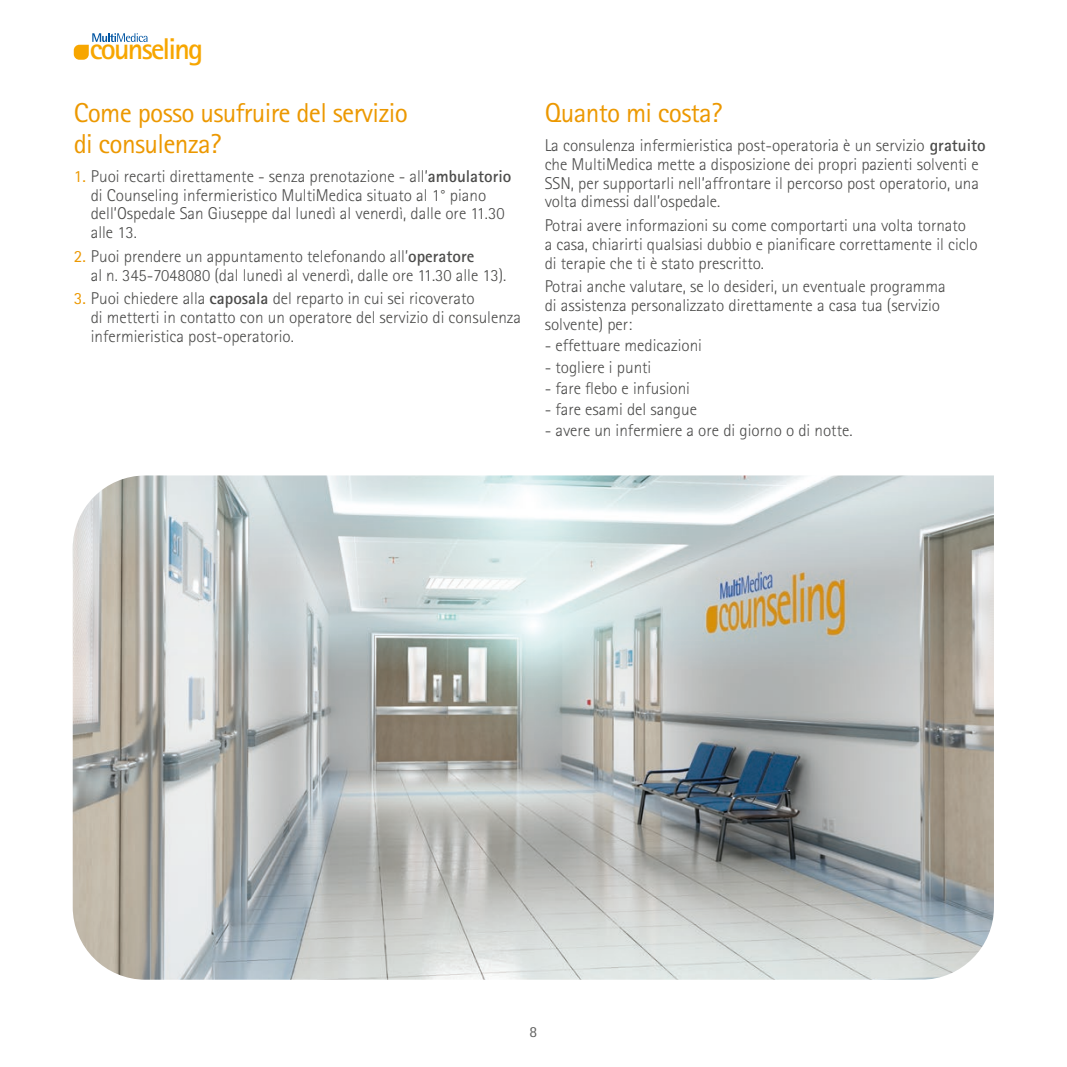
<style>
.page{position:relative;width:1067px;height:1067px;background:#fff}
.page>*{position:absolute;margin:0;border:0;box-sizing:border-box;transform-origin:0 0}
.t1{font:700 30.1px "Rotis Sans Serif Std";letter-spacing:-.06em;color:#f7a600}
.t2{font:27.3px/30.8px "Rotis Sans Serif Std";letter-spacing:-.025em;color:#ec9800}
.t3{font:300 17.15px/18.7px "Rotis Sans Serif Std";color:#4b4b4a}
.t4{font:15.4px "Rotis Sans Serif Std";color:#60605f}
.s1{font-weight:400;color:#ec9800}
.s2{font-weight:700}
</style>
<div class="page">
<img style="left:73px;top:475px;width:921px;height:504px">
<svg style="left:74px;top:33px;width:73px;height:27px"></svg>
<h1 class="t1" style="left:90px;top:30px;width:115px">counseling</h1>
<h2 class="t2" style="left:74px;top:97px;width:336px">Come posso usufruire del servizio di consulenza?</h2>
<p class="t3" style="left:91px;top:167px;width:422px;text-indent:-17px"><span class="s1">1.</span> Puoi recarti direttamente - senza prenotazione - all’<span class="s2">ambulatorio </span>di Counseling infermieristico MultiMedica situato al 1° piano dell’Ospedale San Giuseppe dal lunedì al venerdì, dalle ore 11.30 alle 13.</p>
<p class="t3" style="left:91px;top:247px;width:417px;text-indent:-17px"><span class="s1">2.</span> Puoi prendere un appuntamento telefonando all’<span class="s2">operatore<br></span>al n. 345-7048080 (dal lunedì al venerdì, dalle ore 11.30 alle 13).</p>
<p class="t3" style="left:91px;top:289px;width:432px;text-indent:-17px"><span class="s1">3.</span> Puoi chiedere alla <span class="s2">caposala</span> del reparto in cui sei ricoverato<br>di metterti in contatto con un operatore del servizio di consulenza infermieristica post-operatorio.</p>
<h2 class="t2" style="left:544px;top:97px;width:179px">Quanto mi costa?</h2>
<p class="t3" style="left:544px;top:136px;width:442px">La consulenza infermieristica post-operatoria è un servizio <span class="s2">gratuito </span>che MultiMedica mette a disposizione dei propri pazienti solventi e SSN, per supportarli nell’affrontare il percorso post operatorio, una volta dimessi dall’ospedale.</p>
<p class="t3" style="left:544px;top:216px;width:434px">Potrai avere informazioni su come comportarti una volta tornato a casa, chiarirti qualsiasi dubbio e pianificare correttamente il ciclo di terapie che ti è stato prescritto.</p>
<p class="t3" style="left:544px;top:277px;width:403px">Potrai anche valutare, se lo desideri, un eventuale programma di assistenza personalizzato direttamente a casa tua (servizio solvente) per:</p>
<p class="t3" style="left:544px;top:336px;width:159px">- effettuare medicazioni</p>
<p class="t3" style="left:544px;top:357px;width:108px">- togliere i punti</p>
<p class="t3" style="left:544px;top:379px;width:147px">- fare flebo e infusioni</p>
<p class="t3" style="left:544px;top:400px;width:154px">- fare esami del sangue</p>
<p class="t3" style="left:544px;top:421px;width:309px">- avere un infermiere a ore di giorno o di notte.</p>
<p class="t4" style="left:529px;top:1022px;width:9px">8</p>
</div>
